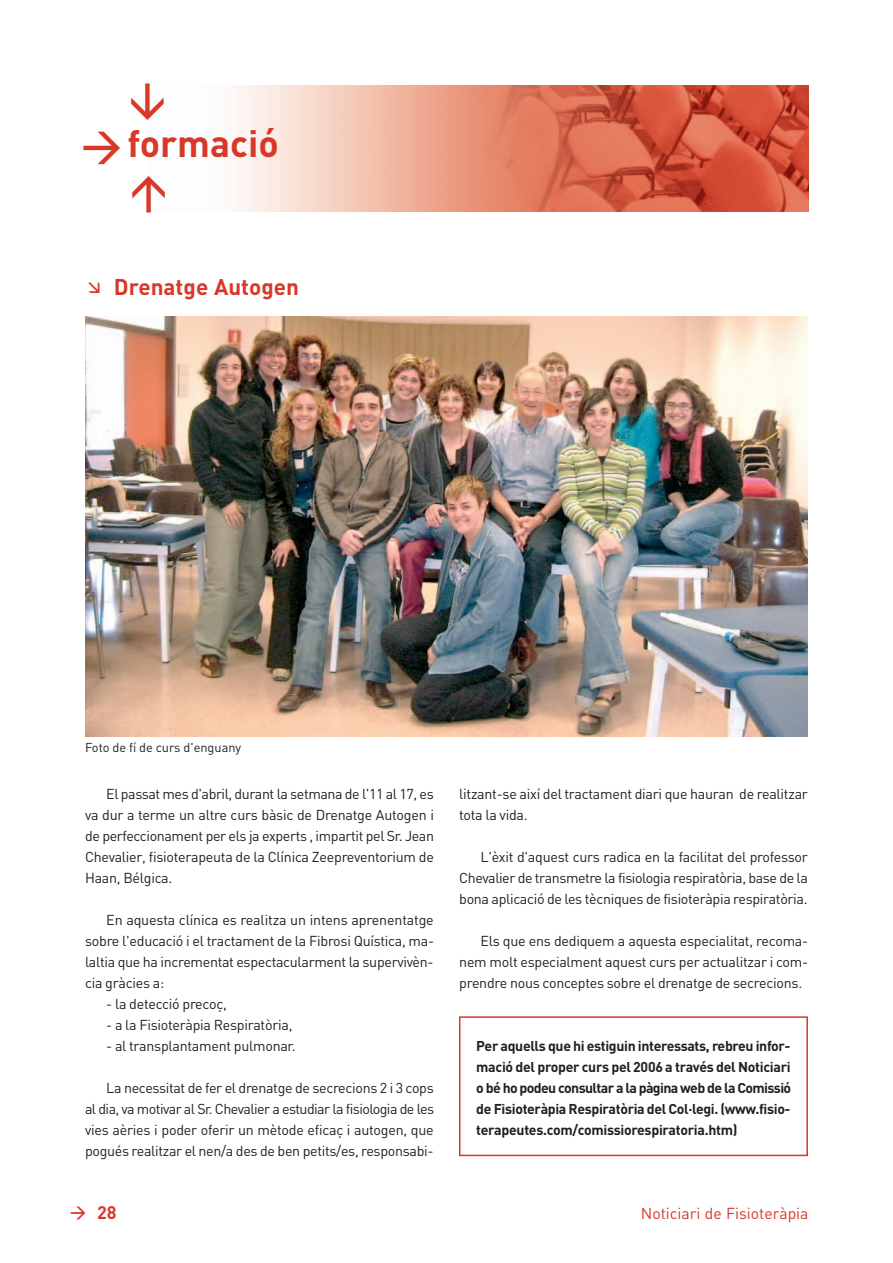
<style>
.page{position:relative;width:893px;height:1263px;background:#fff}
.page>*{position:absolute;margin:0;border:0;box-sizing:border-box;transform-origin:0 0}
.t1{font:700 37.5px "DIN";color:#d93829}
.t2{font:700 22.5px "DIN";color:#d93829}
.t3{font:700 18px "DIN";color:#d93829}
.t4{font:15.75px "DIN";color:#d93829}
.t5{font:14.25px/21px "DIN";letter-spacing:-.02em;color:#231f20;text-align:justify}
.t6{font:700 14.1px/21px "DIN";letter-spacing:-.02em;color:#231f20;text-align:justify}
.t7{font:12.75px "DIN";color:#231f20}
</style>
<div class="page">
<img style="left:235px;top:85px;width:573px;height:126px">
<img style="left:85px;top:316px;width:723px;height:420px">
<div style="left:459px;top:1016px;width:349px;height:140px;border:2px solid #d93829"></div>
<h1 class="t1" style="left:128px;top:122px;width:153px">formació</h1>
<h2 class="t2" style="left:114px;top:274px;width:187px">Drenatge Autogen</h2>
<p class="t7" style="left:85px;top:740px;width:158px">Foto de fí de curs d'enguany</p>
<p class="t5" style="left:85px;top:784px;width:351px;text-indent:21px">El passat mes d'abril, durant la setmana de l'11 al 17, es va dur a terme un altre curs bàsic de Drenatge Autogen i de perfeccionament per els ja experts , impartit pel Sr. Jean Chevalier, fisioterapeuta de la Clínica Zeepreventorium de Haan, Bélgica.</p>
<p class="t5" style="left:85px;top:910px;width:351px;text-indent:21px">En aquesta clínica es realitza un intens aprenentatge sobre l'educació i el tractament de la Fibrosi Quística, ma&shy;laltia que ha incrementat espectacularment la supervivèn&shy;cia gràcies a:</p>
<p class="t5" style="left:106px;top:994px;width:122px">- la detecció precoç,</p>
<p class="t5" style="left:106px;top:1015px;width:188px">- a la Fisioteràpia Respiratòria,</p>
<p class="t5" style="left:106px;top:1036px;width:191px">- al transplantament pulmonar.</p>
<p class="t5" style="left:85px;top:1078px;width:351px;text-indent:21px">La necessitat de fer el drenatge de secrecions 2 i 3 cops al dia, va motivar al Sr. Chevalier a estudiar la fisiologia de les vies aèries i poder oferir un mètode eficaç i autogen, que pogués realitzar el nen/a des de ben petits/es, responsabi-</p>
<p class="t5" style="left:459px;top:784px;width:350px">litzant-se així del tractament diari que hauran de realitzar tota la vida.</p>
<p class="t5" style="left:459px;top:847px;width:350px;text-indent:21px">L'èxit d'aquest curs radica en la facilitat del professor Chevalier de transmetre la fisiologia respiratòria, base de la bona aplicació de les tècniques de fisioteràpia respiratòria.</p>
<p class="t5" style="left:459px;top:931px;width:350px;text-indent:21px">Els que ens dediquem a aquesta especialitat, recoma&shy;nem molt especialment aquest curs per actualitzar i com&shy;prendre nous conceptes sobre el drenatge de secrecions.</p>
<p class="t6" style="left:476px;top:1036px;width:317px">Per aquells que hi estiguin interessats, rebreu infor&shy;mació del proper curs pel 2006 a través del Noticiari o bé ho podeu consultar a la pàgina web de la Comissió de Fisioteràpia Respiratòria del Col·legi. (www.fisio&shy;terapeutes.com/comissiorespiratoria.htm)</p>
<p class="t3" style="left:97px;top:1202px;width:21px">28</p>
<p class="t4" style="left:641px;top:1204px;width:169px">Noticiari de Fisioteràpia</p>
</div>
